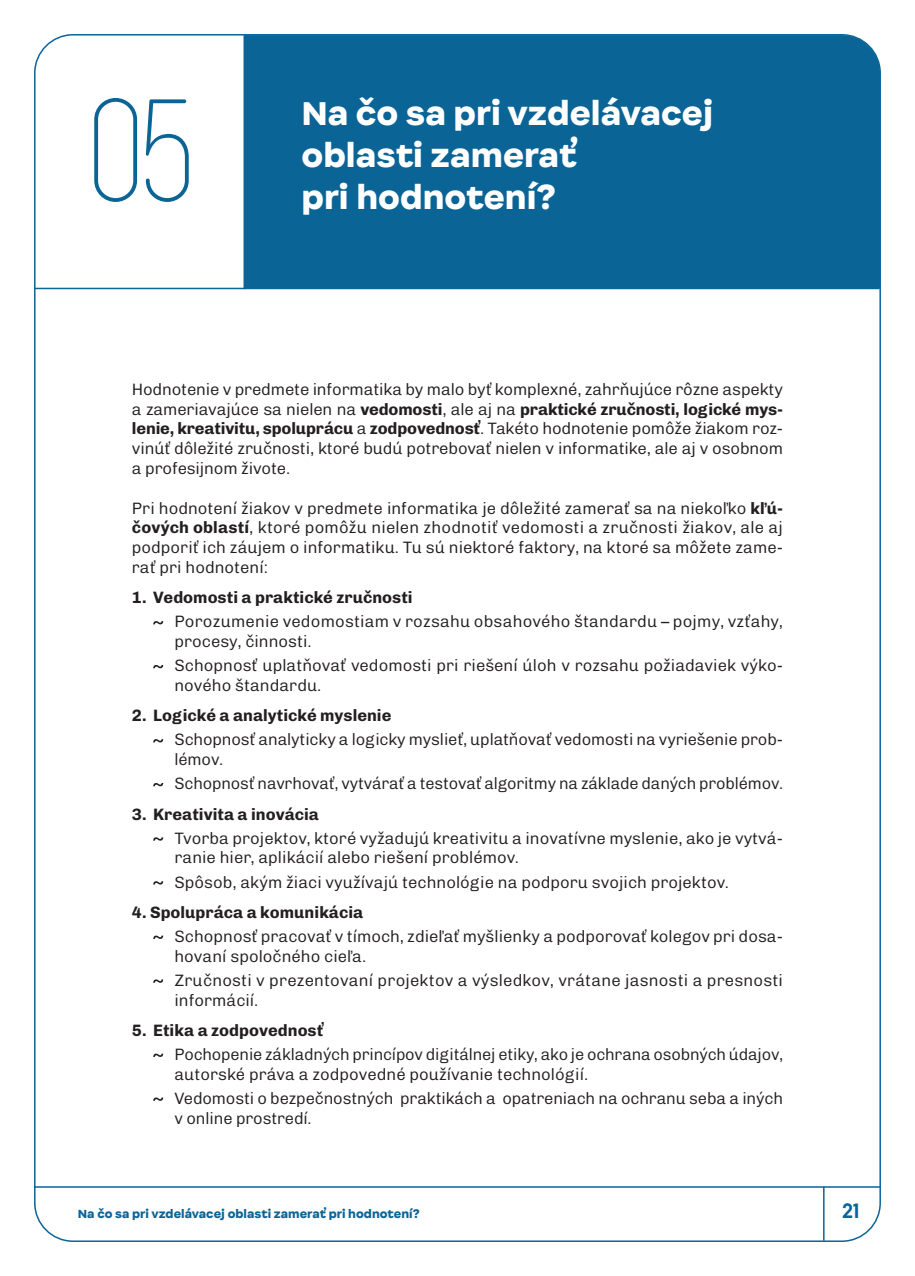
<style>
.page{position:relative;width:915px;height:1276px;background:#fff}
.page>*{position:absolute;margin:0;border:0;box-sizing:border-box;transform-origin:0 0}
.t1{font:100 136.2px "Cocogoose Compressed";color:#0a6496}
.t2{font:900 31.5px/42px "Internacional";color:#fff}
.t3{font:300 19.5px "Cocogoose Narrow";color:#0a6496}
.t4{font:300 16.5px/19.8px "Chivo";color:#231f20}
.t5{font:700 16.5px "Chivo";color:#231f20}
.t6{font:900 11.25px "Internacional";color:#0a6496}
.s1{font-weight:700}
</style>
<div class="page">
<hr style="left:34px;top:1186px;width:846px;height:1px;background:#0a6496">
<hr style="left:822px;top:1186px;width:2px;height:54px;background:#0a6496">
<div style="left:243px;top:35px;width:636px;height:253px;background:#0a6496"></div>
<hr style="left:244px;top:35px;width:1px;height:254px;background:#0a6496">
<svg style="left:153px;top:621px;width:10px;height:3px"></svg>
<svg style="left:153px;top:665px;width:10px;height:3px"></svg>
<svg style="left:153px;top:739px;width:10px;height:3px"></svg>
<svg style="left:153px;top:783px;width:10px;height:3px"></svg>
<svg style="left:153px;top:837px;width:10px;height:3px"></svg>
<svg style="left:153px;top:881px;width:10px;height:3px"></svg>
<svg style="left:153px;top:935px;width:10px;height:4px"></svg>
<svg style="left:153px;top:979px;width:10px;height:3px"></svg>
<svg style="left:153px;top:1053px;width:10px;height:4px"></svg>
<svg style="left:153px;top:1097px;width:10px;height:3px"></svg>
<hr style="left:34px;top:288px;width:845px;height:1px;background:#0a6496">
<p class="t1" style="left:86px;top:62px;width:111px">05</p>
<p class="t2" style="left:301px;top:92px;width:413px">Na čo sa pri vzdelávacej oblasti zamerať<br>pri hodnotení?</p>
<p class="t4" style="left:132px;top:378px;width:652px;text-align:justify">Hodnotenie v predmete informatika by malo byť komplexné, zahrňujúce rôzne aspekty a zameriavajúce sa nielen na <span class="s1">vedomosti</span>, ale aj na <span class="s1">praktické zručnosti, logické mys&shy;lenie, kreativitu, spoluprácu</span> a <span class="s1">zodpovednosť</span>. Takéto hodnotenie pomôže žiakom roz&shy;vinúť dôležité zručnosti, ktoré budú potrebovať nielen v informatike, ale aj v osobnom a profesijnom živote.</p>
<p class="t4" style="left:132px;top:497px;width:652px;text-align:justify">Pri hodnotení žiakov v predmete informatika je dôležité zamerať sa na niekoľko <span class="s1">kľú&shy;čových oblastí</span>, ktoré pomôžu nielen zhodnotiť vedomosti a zručnosti žiakov, ale aj podporiť ich záujem o informatiku. Tu sú niektoré faktory, na ktoré sa môžete zame&shy;rať pri hodnotení:</p>
<p class="t5" style="left:132px;top:585px;width:282px">1. Vedomosti a praktické zručnosti</p>
<p class="t4" style="left:174px;top:611px;width:610px">Porozumenie vedomostiam v rozsahu obsahového štandardu – pojmy, vzťahy, procesy, činnosti.</p>
<p class="t4" style="left:174px;top:655px;width:610px">Schopnosť uplatňovať vedomosti pri riešení úloh v rozsahu požiadaviek výko&shy;nového štandardu.</p>
<p class="t5" style="left:132px;top:703px;width:261px">2. Logické a analytické myslenie</p>
<p class="t4" style="left:174px;top:729px;width:610px">Schopnosť analyticky a logicky myslieť, uplatňovať vedomosti na vyriešenie prob&shy;lémov.</p>
<p class="t4" style="left:174px;top:773px;width:610px">Schopnosť navrhovať, vytvárať a testovať algoritmy na základe daných problémov.</p>
<p class="t5" style="left:132px;top:801px;width:188px">3. Kreativita a inovácia</p>
<p class="t4" style="left:174px;top:827px;width:610px">Tvorba projektov, ktoré vyžadujú kreativitu a inovatívne myslenie, ako je vytvá&shy;ranie hier, aplikácií alebo riešení problémov.</p>
<p class="t4" style="left:174px;top:871px;width:556px">Spôsob, akým žiaci využívajú technológie na podporu svojich projektov.</p>
<p class="t5" style="left:132px;top:899px;width:233px">4. Spolupráca a komunikácia</p>
<p class="t4" style="left:174px;top:925px;width:610px">Schopnosť pracovať v tímoch, zdieľať myšlienky a podporovať kolegov pri dosa&shy;hovaní spoločného cieľa.</p>
<p class="t4" style="left:174px;top:969px;width:610px">Zručnosti v prezentovaní projektov a výsledkov, vrátane jasnosti a presnosti informácií.</p>
<p class="t5" style="left:132px;top:1017px;width:193px">5. Etika a zodpovednosť</p>
<p class="t4" style="left:174px;top:1043px;width:610px">Pochopenie základných princípov digitálnej etiky, ako je ochrana osobných údajov, autorské práva a zodpovedné používanie technológií.</p>
<p class="t4" style="left:174px;top:1087px;width:610px">Vedomosti o bezpečnostných praktikách a opatreniach na ochranu seba a iných v online prostredí.</p>
<p class="t6" style="left:78px;top:1206px;width:343px">Na čo sa pri vzdelávacej oblasti zamerať pri hodnotení?</p>
<p class="t3" style="left:841px;top:1197px;width:19px">21</p>
</div>
